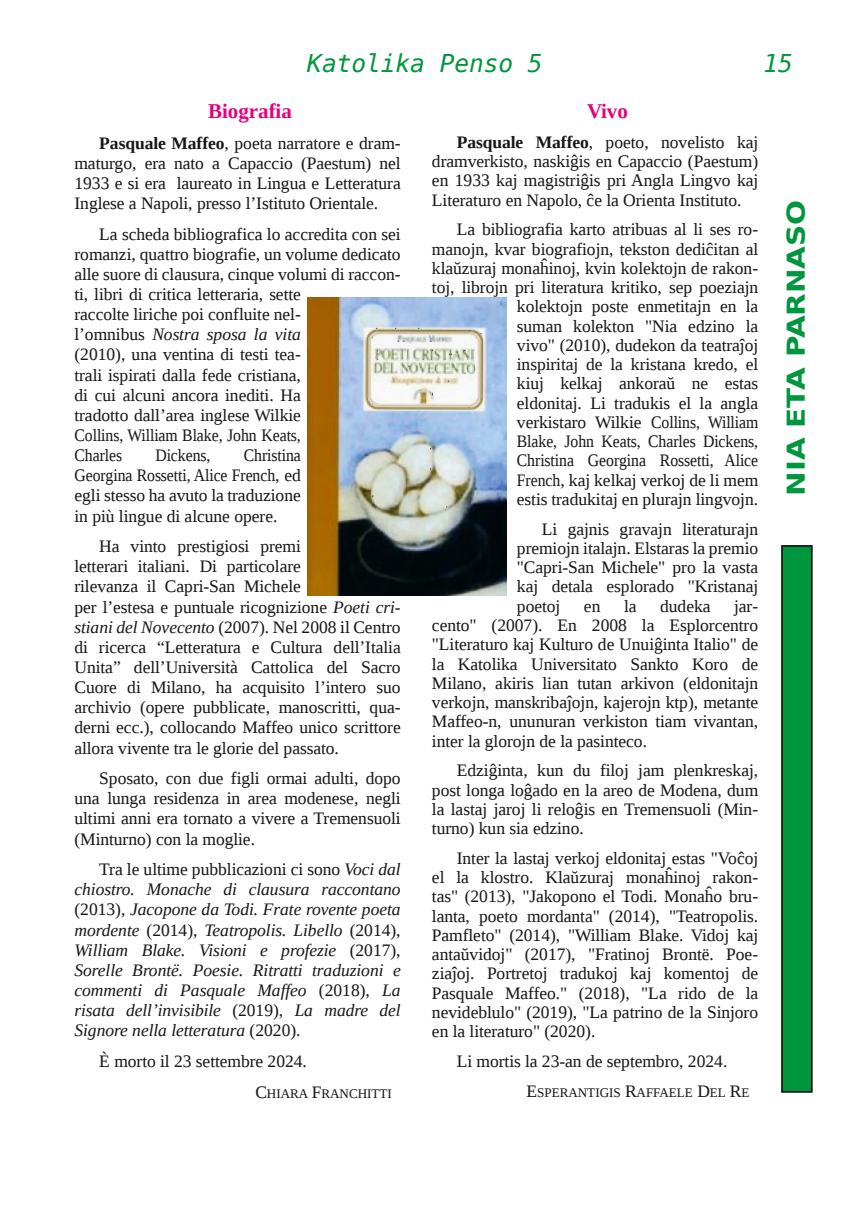
<style>
.page{position:relative;width:854px;height:1211px;background:#fff}
.page>*{position:absolute;margin:0;border:0;box-sizing:border-box;transform-origin:0 0}
.t1{font:italic 24.5px "DejaVu Sans Mono";color:#00963e}
.t2{font:700 24.5px "DejaVu Sans";letter-spacing:-.005em;color:#00963e;scale:1.2 1}
.t3{font:700 21px "Liberation Serif";color:#e5007d}
.t4{font:17.5px/19.2px "Liberation Serif";letter-spacing:-.005em;color:#181715;text-align:justify}
.t5{font:italic 17.5px/20.1px "Liberation Serif";letter-spacing:-.005em;color:#181715;text-align:justify}
.t6{font:17.5px/20.1px "Liberation Serif";letter-spacing:-.005em;color:#181715;text-align:justify;scale:.9 1}
.t7{font:13.12px "Liberation Serif";color:#181715}
.s1{font-weight:700}
.s2{font-style:italic}
.s3{font-style:normal}
.s4{font-size:17.5px}
</style>
<div class="page">
<div style="left:781px;top:546px;width:30px;height:545px;background:#00963e"></div>
<div style="left:780px;top:545px;width:32px;height:547px;border:2px solid #181715"></div>
<img style="left:308px;top:298px;width:198px;height:297px">
<h1 class="t1" style="left:307px;top:50px;width:237px">Katolika Penso 5</h1>
<h1 class="t1" style="left:763px;top:50px;width:31px">15</h1>
<p class="t3" style="left:586px;top:99px;width:42px">Vivo</p>
<p class="t4" style="left:432px;top:132px;width:328px;text-indent:25px"><span class="s1">Pasquale Maffeo</span>, poeto, novelisto kaj dramverkisto, naskiĝis en Capaccio (Paestum) en 1933 kaj magistriĝis pri Angla Lingvo kaj Literaturo en Napolo, ĉe la Orienta Instituto.</p>
<p class="t4" style="left:432px;top:220px;width:328px;text-align:right">La bibliografia karto atribuas al li ses ro‐ manojn, kvar biografiojn, tekston dediĉitan al klaŭzuraj monaĥinoj, kvin kolektojn de rakon‐ toj, librojn pri literatura kritiko, sep poeziajn kolektojn poste enmetitajn en la<br>suman kolekton "Nia edzino la<br>vivo" (2010), dudekon da teatraĵoj<br>inspiritaj de la kristana kredo, el<br>kiuj kelkaj ankoraŭ ne estas<br>eldonitaj. Li tradukis el la angla<br>verkistaro Wilkie Collins, William<br>Blake, John Keats, Charles Dickens,<br>Christina Georgina Rossetti, Alice<br>French, kaj kelkaj verkoj de li mem<br>estis tradukitaj en plurajn lingvojn.</p>
<p class="t4" style="left:516px;top:519px;width:243px;text-indent:25px">Li gajnis gravajn literaturajn premiojn italajn. Elstaras la premio "Capri-San Michele" pro la vasta kaj detala esplorado "Kristanaj poetoj</p>
<p class="t3" style="left:208px;top:99px;width:85px">Biografia</p>
<p class="t4" style="left:74px;top:133px;width:328px;line-height:20.1px;text-indent:25px"><span class="s1">Pasquale Maffeo</span>, poeta narratore e dram‐ maturgo, era nato a Capaccio (Paestum) nel 1933 e si era laureato in Lingua e Letteratura Inglese a Napoli, presso l’Istituto Orientale.</p>
<p class="t4" style="left:74px;top:224px;width:328px;line-height:20.1px;text-align:left;text-indent:25px">La scheda bibliografica lo accredita con sei romanzi, quattro biografie, un volume dedicato alle suore di clausura, cinque volumi di raccon‐ ti, libri di critica letteraria, sette<br>raccolte liriche poi confluite nel‐<br>l’omnibus <span class="s2">Nostra sposa la vita<br></span>(2010), una ventina di testi tea‐<br>trali ispirati dalla fede cristiana,<br>di cui alcuni ancora inediti. Ha<br>tradotto dall’area inglese Wilkie<br>Collins, William Blake, John Keats,<br>Charles</p>
<h1 class="t2" style="left:781px;top:496px;width:248px;rotate:-90deg">NIA ETA PARNASO</h1>
<p class="t6" style="left:74px;top:445px;width:253px;text-indent:169px">Christina Georgina Rossetti, Alice French, ed egli stesso ha avuto la traduzione in più lingue di alcune opere.</p>
<p class="t4" style="left:74px;top:536px;width:327px;line-height:20.1px;text-align:left;text-indent:25px">Ha vinto prestigiosi premi<br>letterari italiani. Di particolare<br>rilevanza il Capri-San Michele<br>per l’estesa e puntuale ricognizione <span class="s2">Poeti cri‐ stiani del Novecento</span> (2007). Nel 2008 il Centro di ricerca “Letteratura e Cultura dell’Italia Unita” dell’Università Cattolica del Sacro Cuore di Milano, ha acquisito l’intero suo archivio (opere pubblicate, manoscritti, qua‐ derni ecc.), collocando Maffeo unico scrittore allora vivente tra le glorie del passato.</p>
<p class="t4" style="left:74px;top:768px;width:328px;line-height:20.1px;text-indent:25px">Sposato, con due figli ormai adulti, dopo una lunga residenza in area modenese, negli ultimi anni era tornato a vivere a Tremensuoli (Minturno) con la moglie.</p>
<p class="t5" style="left:74px;top:859px;width:328px;text-indent:25px"><span class="s3">Tra le ultime pubblicazioni ci sono</span> Voci dal chiostro. Monache di clausura raccontano <span class="s3">(2013),</span> Jacopone da Todi. Frate rovente poeta mordente <span class="s3">(2014),</span> Teatropolis. Libello <span class="s3">(2014), </span>William Blake. Visioni e profezie <span class="s3">(2017), </span>Sorelle Brontë. Poesie. Ritratti traduzioni e commenti di Pasquale Maffeo <span class="s3">(2018),</span> La risata dell’invisibile <span class="s3">(2019),</span> La madre del Signore nella letteratura <span class="s3">(2020).</span></p>
<p class="t4" style="left:99px;top:1051px;width:209px">È morto il 23 settembre 2024.</p>
<p class="t7" style="left:255px;top:1085px;width:138px"><span class="s4">C</span>HIARA <span class="s4">F</span>RANCHITTI</p>
<p class="t6" style="left:155px;top:445px;width:63px">Dickens,</p>
<p class="t4" style="left:583px;top:596px;width:18px">en</p>
<p class="t4" style="left:623px;top:596px;width:14px">la</p>
<p class="t4" style="left:659px;top:596px;width:52px">dudeka</p>
<p class="t4" style="left:432px;top:596px;width:327px;text-indent:302px">jar‐ cento" (2007). En 2008 la Esplorcentro "Literaturo kaj Kulturo de Unuiĝinta Italio" de la Katolika Universitato Sankto Koro de Milano, akiris lian tutan arkivon (eldonitajn verkojn, manskribaĵojn, kajerojn ktp), metante Maffeo-n, ununuran verkiston tiam vivantan, inter la glorojn de la pasinteco.</p>
<p class="t4" style="left:432px;top:760px;width:328px;text-indent:25px">Edziĝinta, kun du filoj jam plenkreskaj, post longa loĝado en la areo de Modena, dum la lastaj jaroj li reloĝis en Tremensuoli (Min‐ turno) kun sia edzino.</p>
<p class="t4" style="left:432px;top:848px;width:328px;text-indent:25px">Inter la lastaj verkoj eldonitaj estas "Voĉoj el la klostro. Klaŭzuraj monaĥinoj rakon‐ tas" (2013), "Jakopono el Todi. Monaĥo bru‐ lanta, poeto mordanta" (2014), "Teatropolis.<br>Pamfleto" (2014), "William Blake. Vidoj kaj antaŭvidoj" (2017), "Fratinoj Brontë. Poe‐ ziaĵoj. Portretoj tradukoj kaj komentoj de Pasquale Maffeo." (2018), "La rido de la nevideblulo" (2019), "La patrino de la Sinjoro en la literaturo" (2020).</p>
<p class="t4" style="left:456px;top:1051px;width:272px">Li mortis la 23-an de septembro, 2024.</p>
<p class="t7" style="left:526px;top:1084px;width:224px"><span class="s4">E</span>SPERANTIGIS <span class="s4">R</span>AFFAELE <span class="s4">D</span>EL <span class="s4">R</span>E</p>
</div>
